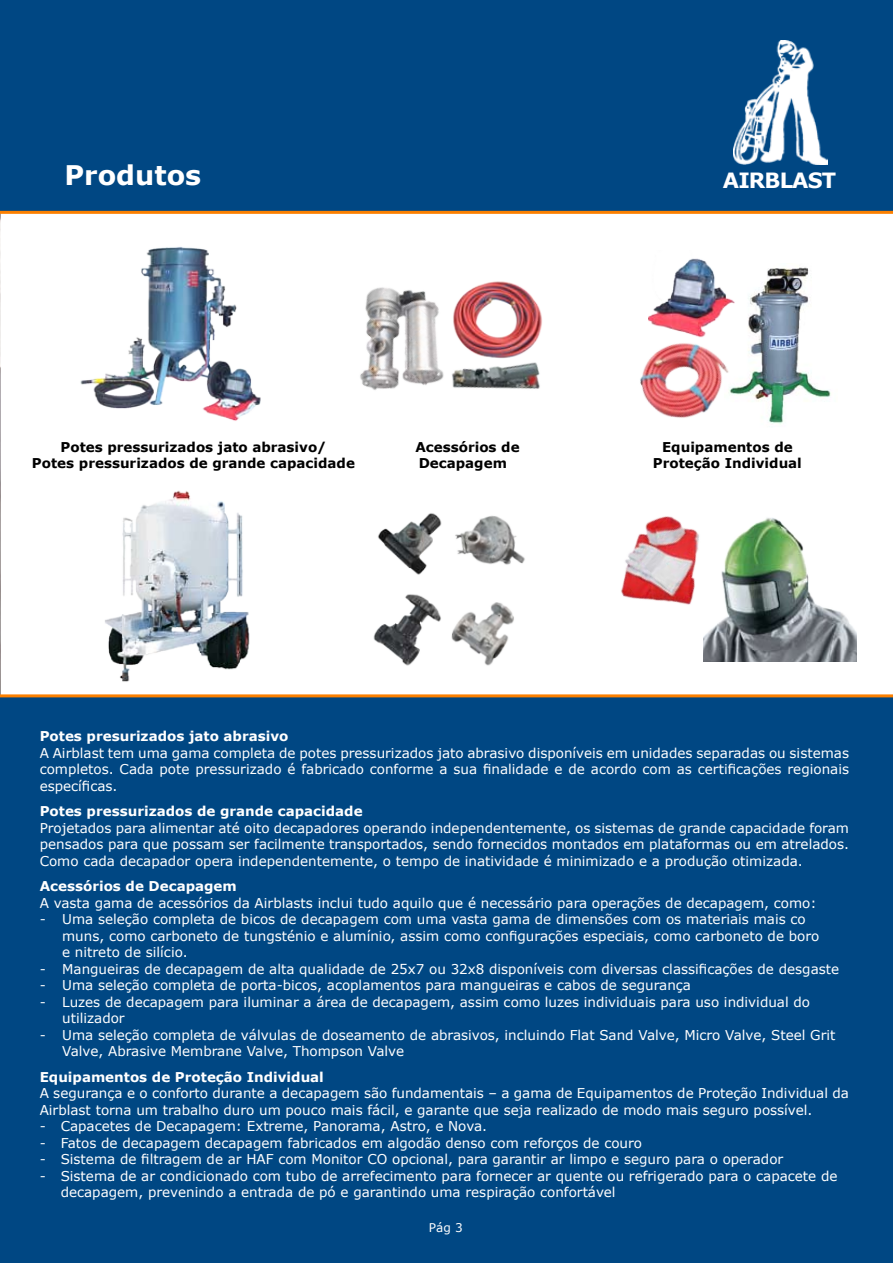
<style>
.page{position:relative;width:893px;height:1263px;background:#fff}
.page>*{position:absolute;margin:0;border:0;box-sizing:border-box;transform-origin:0 0}
.t1{font:700 27px "Verdana";color:#fff}
.t2{font:700 21px "Verdana";letter-spacing:-.04em;color:#fff}
.t3{font:13.5px/16.5px "Verdana";color:#fff}
.t4{font:700 13.5px/16.2px "Verdana";color:#000;text-align:center}
.t5{font:700 13.5px "Verdana";color:#fff}
.t6{font:12px "Verdana";color:#fff}
</style>
<div class="page">
<div style="left:0;top:0;width:893px;height:211px;background:#004783"></div>
<div style="left:0;top:696px;width:893px;height:567px;background:#004783"></div>
<img style="left:734px;top:40px;width:93px;height:124px">
<svg style="left:0;top:211px;width:893px;height:486px"></svg>
<img style="left:71px;top:473px;width:208px;height:215px">
<img style="left:62px;top:238px;width:213px;height:192px">
<img style="left:483px;top:280px;width:61px;height:60px">
<img style="left:483px;top:340px;width:68px;height:75px">
<img style="left:317px;top:259px;width:166px;height:167px">
<img style="left:736px;top:264px;width:102px;height:164px">
<img style="left:648px;top:250px;width:88px;height:72px">
<img style="left:625px;top:322px;width:120px;height:114px">
<img style="left:449px;top:504px;width:86px;height:69px">
<img style="left:446px;top:596px;width:78px;height:77px">
<img style="left:370px;top:591px;width:74px;height:77px">
<img style="left:374px;top:509px;width:71px;height:68px">
<img style="left:582px;top:477px;width:178px;height:168px">
<img style="left:704px;top:512px;width:153px;height:150px">
<h1 class="t1" style="left:65px;top:156px;width:138px">Produtos</h1>
<h2 class="t2" style="left:723px;top:166px;width:115px">AIRBLAST</h2>
<p class="t4" style="left:32px;top:438px;width:325px">Potes pressurizados jato abrasivo/<br>Potes pressurizados de grande capacidade</p>
<p class="t4" style="left:415px;top:438px;width:106px;text-align:left">Acessórios de<br>Decapagem</p>
<p class="t4" style="left:653px;top:438px;width:150px">Equipamentos de<br>Proteção Individual</p>
<p class="t5" style="left:40px;top:726px;width:250px">Potes presurizados jato abrasivo</p>
<p class="t3" style="left:40px;top:744px;width:811px;text-align:justify">A Airblast tem uma gama completa de potes pressurizados jato abrasivo disponíveis em unidades separadas ou sistemas completos. Cada pote pressurizado é fabricado conforme a sua finalidade e de acordo com as certificações regionais específicas.</p>
<p class="t5" style="left:40px;top:801px;width:325px">Potes pressurizados de grande capacidade</p>
<p class="t3" style="left:40px;top:819px;width:811px;text-align:justify">Projetados para alimentar até oito decapadores operando independentemente, os sistemas de grande capacidade foram pensados para que possam ser facilmente transportados, sendo fornecidos montados em plataformas ou em atrelados.<br>Como cada decapador opera independentemente, o tempo de inatividade é minimizado e a produção otimizada.</p>
<p class="t5" style="left:40px;top:876px;width:199px">Acessórios de Decapagem</p>
<p class="t3" style="left:40px;top:894px;width:778px">A vasta gama de acessórios da Airblasts inclui tudo aquilo que é necessário para operações de decapagem, como:</p>
<p class="t3" style="left:62px;top:911px;width:759px;text-indent:-23px">- Uma seleção completa de bicos de decapagem com uma vasta gama de dimensões com os materiais mais co muns, como carboneto de tungsténio e alumínio, assim como configurações especiais, como carboneto de boro e nitreto de silício.</p>
<p class="t3" style="left:40px;top:960px;width:801px">- Mangueiras de decapagem de alta qualidade de 25x7 ou 32x8 disponíveis com diversas classificações de desgaste</p>
<p class="t3" style="left:40px;top:977px;width:653px">- Uma seleção completa de porta-bicos, acoplamentos para mangueiras e cabos de segurança</p>
<p class="t3" style="left:62px;top:993px;width:749px;text-indent:-23px">- Luzes de decapagem para iluminar a área de decapagem, assim como luzes individuais para uso individual do utilizador</p>
<p class="t3" style="left:62px;top:1026px;width:775px;text-indent:-23px">- Uma seleção completa de válvulas de doseamento de abrasivos, incluindo Flat Sand Valve, Micro Valve, Steel Grit<br>Valve, Abrasive Membrane Valve, Thompson Valve</p>
<p class="t5" style="left:40px;top:1067px;width:286px">Equipamentos de Proteção Individual</p>
<p class="t3" style="left:40px;top:1085px;width:811px">A segurança e o conforto durante a decapagem são fundamentais – a gama de Equipamentos de Proteção Individual da<br>Airblast torna um trabalho duro um pouco mais fácil, e garante que seja realizado de modo mais seguro possível.</p>
<p class="t3" style="left:40px;top:1118px;width:449px">- Capacetes de Decapagem: Extreme, Panorama, Astro, e Nova.</p>
<p class="t3" style="left:40px;top:1134px;width:604px">- Fatos de decapagem decapagem fabricados em algodão denso com reforços de couro</p>
<p class="t3" style="left:40px;top:1151px;width:745px">- Sistema de filtragem de ar HAF com Monitor CO opcional, para garantir ar limpo e seguro para o operador</p>
<p class="t3" style="left:61px;top:1167px;width:778px;text-indent:-21px">- Sistema de ar condicionado com tubo de arrefecimento para fornecer ar quente ou refrigerado para o capacete de decapagem, prevenindo a entrada de pó e garantindo uma respiração confortável</p>
<p class="t6" style="left:429px;top:1220px;width:35px">Pág 3</p>
</div>
